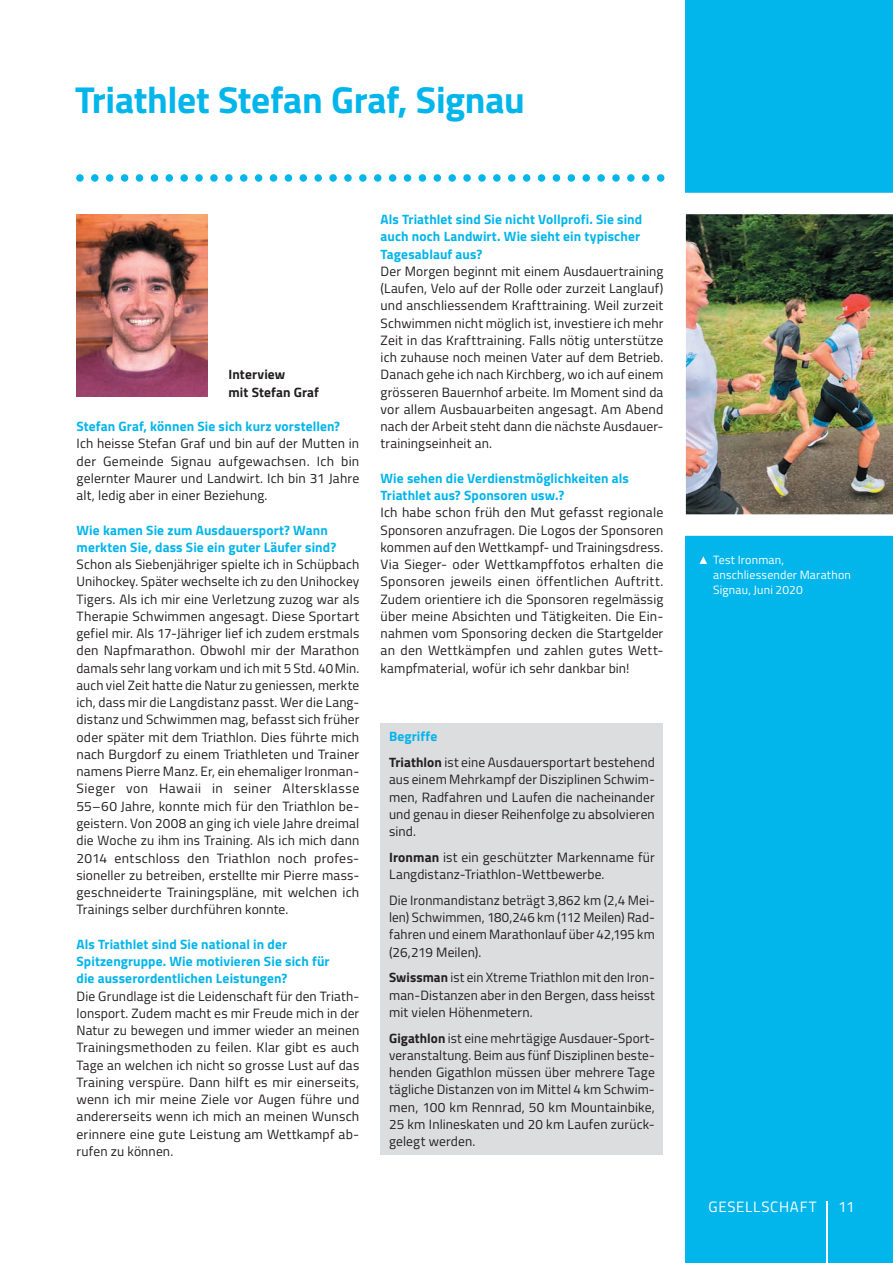
<style>
.page{position:relative;width:893px;height:1263px;background:#fff}
.page>*{position:absolute;margin:0;border:0;box-sizing:border-box;transform-origin:0 0}
.t1{font:700 37.5px "Titillium";letter-spacing:-.01em;color:#02b5eb}
.t2{font:15px "Titillium";letter-spacing:.05em;color:#fff}
.t3{font:13.5px/17.2px "Titillium";letter-spacing:.01em;color:#231f20;text-align:justify}
.t4{font:700 13.5px/17.2px "Titillium";letter-spacing:.01em;color:#02b5eb}
.t5{font:700 13.5px/17.2px "Titillium";letter-spacing:.01em;color:#231f20}
.t6{font:12px/15px "Titillium";letter-spacing:.015em;color:#fff}
.s1{font-weight:700;color:#02b5eb}
.s2{font-weight:700}
</style>
<div class="page">
<div style="left:686px;top:0;width:207px;height:1263px;background:#02b5eb"></div>
<svg style="left:76px;top:174px;width:588px;height:8px"></svg>
<img style="left:76px;top:214px;width:131px;height:182px">
<div style="left:381px;top:723px;width:282px;height:432px;background:#dcdddf"></div>
<svg style="left:699px;top:556px;width:8px;height:8px"></svg>
<img style="left:685px;top:193px;width:208px;height:343px">
<hr style="left:827px;top:1201px;width:1px;height:62px;background:#fff">
<h1 class="t1" style="left:75px;top:71px;width:451px">Triathlet Stefan Graf, Signau</h1>
<p class="t5" style="left:229px;top:365px;width:92px">Interview<br>mit Stefan Graf</p>
<p class="t4" style="left:77px;top:417px;width:265px">Stefan Graf, können Sie sich kurz vorstellen?</p>
<p class="t3" style="left:77px;top:434px;width:284px">Ich heisse Stefan Graf und bin auf der Mutten in der Gemeinde Signau aufgewachsen. Ich bin gelernter Maurer und Landwirt. Ich bin 31 Jahre alt, ledig aber in einer Beziehung.</p>
<p class="t4" style="left:77px;top:521px;width:261px">Wie kamen Sie zum Ausdauersport? Wann merkten Sie, dass Sie ein guter Läufer sind?</p>
<p class="t3" style="left:77px;top:555px;width:284px">Schon als Siebenjähriger spielte ich in Schüpbach Unihockey. Später wechselte ich zu den Unihockey Tigers. Als ich mir eine Verletzung zuzog war als Therapie Schwimmen angesagt. Diese Sportart gefiel mir. Als 17-Jähriger lief ich zudem erstmals den Napfmarathon. Obwohl mir der Marathon damals sehr lang vorkam und ich mit 5 Std. 40 Min. auch viel Zeit hatte die Natur zu geniessen, merkte ich, dass mir die Langdistanz passt. Wer die Lang&shy;distanz und Schwimmen mag, befasst sich früher oder später mit dem Triathlon. Dies führte mich nach Burgdorf zu einem Triathleten und Trainer namens Pierre Manz. Er, ein ehemaliger Iron man-Sieger von Hawaii in seiner Altersklasse 55–60 Jahre, konnte mich für den Triathlon be - geistern. Von 2008 an ging ich viele Jahre dreimal die Woche zu ihm ins Training. Als ich mich dann 2014 entschloss den Triathlon noch profes&shy;sioneller zu betreiben, erstellte mir Pierre mass&shy;geschneiderte Trainingspläne, mit welchen ich Trainings selber durchführen konnte.</p>
<p class="t4" style="left:77px;top:935px;width:255px">Als Triathlet sind Sie national in der<br>Spitzengruppe. Wie motivieren Sie sich für die ausserordentlichen Leistungen?</p>
<p class="t3" style="left:77px;top:986px;width:284px">Die Grundlage ist die Leidenschaft für den Triath&shy;lonsport. Zudem macht es mir Freude mich in der Natur zu bewegen und immer wieder an meinen Trainingsmethoden zu feilen. Klar gibt es auch Tage an welchen ich nicht so grosse Lust auf das Training verspüre. Dann hilft es mir einerseits, wenn ich mir meine Ziele vor Augen führe und andererseits wenn ich mich an meinen Wunsch erinnere eine gute Leistung am Wettkampf ab - rufen zu können.</p>
<p class="t4" style="left:381px;top:210px;width:263px">Als Triathlet sind Sie nicht Vollprofi. Sie sind auch noch Landwirt. Wie sieht ein typischer<br>Tagesablauf aus?</p>
<p class="t3" style="left:381px;top:262px;width:284px">Der Morgen beginnt mit einem Ausdauertraining (Laufen, Velo auf der Rolle oder zurzeit Langlauf) und anschliessendem Krafttraining. Weil zurzeit Schwimmen nicht möglich ist, investiere ich mehr Zeit in das Krafttraining. Falls nötig unterstütze ich zuhause noch meinen Vater auf dem Betrieb.<br>Danach gehe ich nach Kirchberg, wo ich auf einem grösseren Bauernhof arbeite. Im Moment sind da vor allem Ausbauarbeiten angesagt. Am Abend nach der Arbeit steht dann die nächste Ausdauer&shy;trainingseinheit an.</p>
<p class="t4" style="left:381px;top:469px;width:250px">Wie sehen die Verdienstmöglichkeiten als<br>Triathlet aus? Sponsoren usw.?</p>
<p class="t3" style="left:381px;top:503px;width:284px">Ich habe schon früh den Mut gefasst regionale Sponsoren anzufragen. Die Logos der Sponsoren kommen auf den Wettkampf- und Trainingsdress.<br>Via Sieger- oder Wettkampffotos erhalten die Sponsoren jeweils einen öffentlichen Auftritt.<br>Zudem orientiere ich die Sponsoren regelmässig über meine Absichten und Tätigkeiten. Die Ein&shy;nahmen vom Sponsoring decken die Startgelder an den Wettkämpfen und zahlen gutes Wett&shy;kampfmaterial, wofür ich sehr dankbar bin!</p>
<p class="t3" style="left:389px;top:723px;width:267px;line-height:25.8px"><span class="s1">Begriffe<br></span><span class="s2">Triathlon</span> ist eine Ausdauersportart bestehend</p>
<p class="t3" style="left:389px;top:770px;width:267px">aus einem Mehrkampf der Disziplinen Schwim&shy;men, Radfahren und Laufen die nacheinander und genau in dieser Reihenfolge zu absolvieren sind.</p>
<p class="t3" style="left:389px;top:848px;width:267px"><span class="s2">Ironman</span> ist ein geschützter Markenname für<br>Langdistanz-Triathlon-Wettbewerbe.</p>
<p class="t3" style="left:389px;top:891px;width:267px">Die Ironmandistanz beträgt 3,862 km (2,4 Mei&shy;len) Schwimmen, 180,246 km (112 Meilen) Rad&shy;fahren und einem Marathonlauf über 42,195 km (26,219 Meilen).</p>
<p class="t3" style="left:389px;top:968px;width:267px"><span class="s2">Swissman</span> ist ein Xtreme Triathlon mit den Iron&shy;man-Distanzen aber in den Bergen, dass heisst mit vielen Höhenmetern.</p>
<p class="t3" style="left:389px;top:1029px;width:267px"><span class="s2">Gigathlon</span> ist eine mehrtägige Ausdauer-Sport&shy;veranstaltung. Beim aus fünf Disziplinen beste&shy;henden Gigathlon müssen über mehrere Tage tägliche Distanzen von im Mittel 4 km Schwim&shy;men, 100 km Rennrad, 50 km Mountainbike, 25 km Inlineskaten und 20 km Laufen zurück&shy;gelegt werden.</p>
<p class="t6" style="left:713px;top:552px;width:139px">Test Ironman, anschliessender Marathon<br>Signau, Juni 2020</p>
<p class="t2" style="left:708px;top:1195px;width:110px">GESELLSCHAFT</p>
<p class="t2" style="left:838px;top:1195px;width:18px">11</p>
</div>
